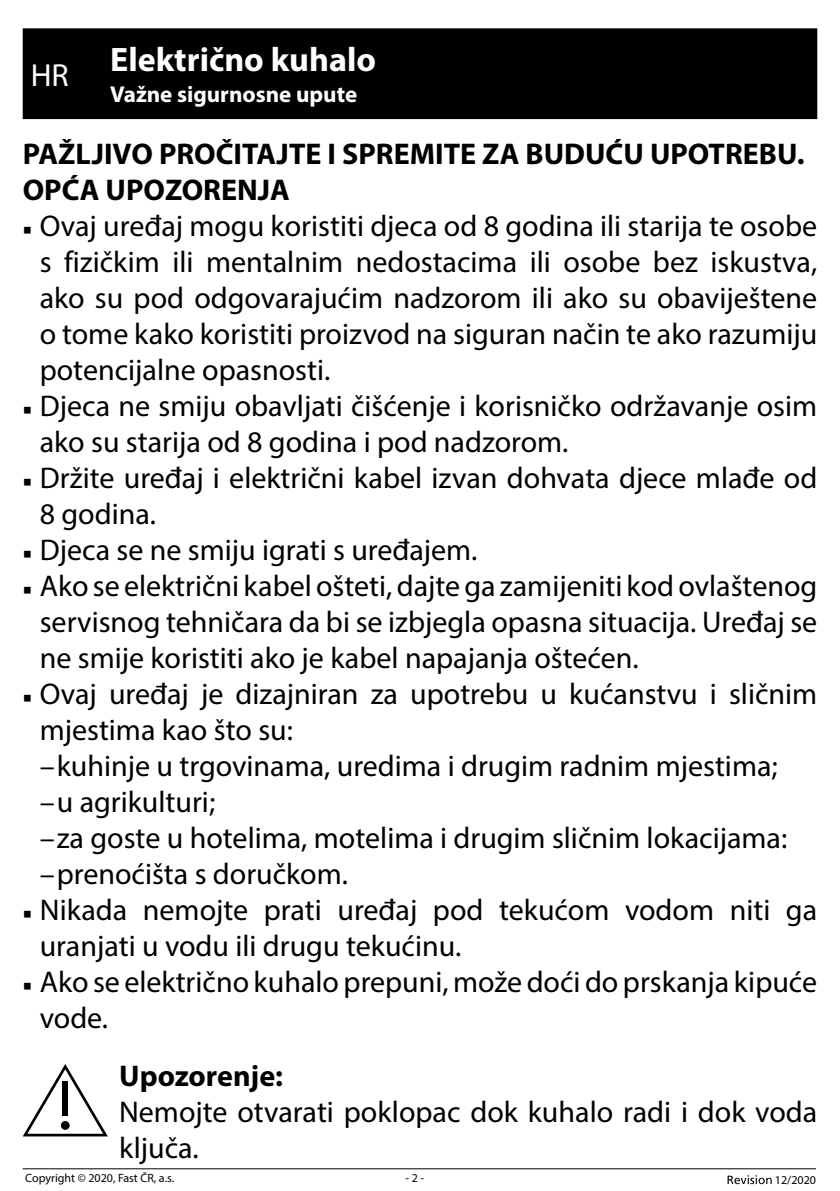
<style>
.page{position:relative;width:840px;height:1191px;background:#fff}
.page>*{position:absolute;margin:0;border:0;box-sizing:border-box;transform-origin:0 0}
.t1{font:700 34px "Myriad Pro";color:#fff}
.t2{font:30px/36px "Myriad Pro";color:#000}
.t3{font:700 30px/36px "Myriad Pro";color:#000}
.t4{font:700 23px "Myriad Pro";color:#fff}
.t5{font:12px "Myriad Pro";color:#000}
.s1{font-family:"Minion Pro";font-size:23px}
</style>
<div class="page">
<svg style="left:727px;top:1175px;width:44px;height:9px"></svg>
<hr style="left:23px;top:1168px;width:792px;height:1px;background:#000">
<div style="left:23px;top:28px;width:793px;height:91px;background:#000"></div>
<svg style="left:23px;top:1064px;width:85px;height:72px"></svg>
<div style="left:62px;top:1081px;width:6px;height:35px;background:#000"></div>
<div style="left:61px;top:1121px;width:9px;height:8px;background:#000;border-radius:50%"></div>
<p class="t1" style="left:31px;top:37px;width:346px"><sub>HR</sub> Električno kuhalo</p>
<p class="t4" style="left:110px;top:79px;width:248px">Važne sigurnosne upute</p>
<p class="t3" style="left:23px;top:135px;width:783px">PAŽLJIVO PROČITAJTE I SPREMITE ZA BUDUĆU UPOTREBU.<br>OPĆA UPOZORENJA</p>
<p class="t2" style="left:40px;top:207px;width:778px;text-align:justify;text-indent:-17px"><span class="s1">■</span> Ovaj uređaj mogu koristiti djeca od 8 godina ili starija te osobe s fizičkim ili mentalnim nedostacima ili osobe bez iskustva, ako su pod odgovarajućim nadzorom ili ako su obaviještene o tome kako koristiti proizvod na siguran način te ako razumiju potencijalne opasnosti.</p>
<p class="t2" style="left:40px;top:387px;width:778px;text-indent:-17px"><span class="s1">■</span> Djeca ne smiju obavljati čišćenje i korisničko održavanje osim ako su starija od 8 godina i pod nadzorom.</p>
<p class="t2" style="left:40px;top:459px;width:778px;text-indent:-17px"><span class="s1">■</span> Držite uređaj i električni kabel izvan dohvata djece mlađe od<br>8 godina.</p>
<p class="t2" style="left:23px;top:531px;width:456px"><span class="s1">■</span> Djeca se ne smiju igrati s uređajem.</p>
<p class="t2" style="left:40px;top:567px;width:778px;text-align:justify;text-indent:-17px"><span class="s1">■</span> Ako se električni kabel ošteti, dajte ga zamijeniti kod ovlaštenog servisnog tehničara da bi se izbjegla opasna situacija. Uređaj se ne smije koristiti ako je kabel napajanja oštećen.</p>
<p class="t2" style="left:40px;top:675px;width:778px;text-indent:-17px"><span class="s1">■</span> Ovaj uređaj je dizajniran za upotrebu u kućanstvu i sličnim mjestima kao što su:<br>–kuhinje u trgovinama, uredima i drugim radnim mjestima; –u agrikulturi;<br>–za goste u hotelima, motelima i drugim sličnim lokacijama: –prenoćišta s doručkom.</p>
<p class="t2" style="left:40px;top:891px;width:778px;text-indent:-17px"><span class="s1">■</span> Nikada nemojte prati uređaj pod tekućom vodom niti ga uranjati u vodu ili drugu tekućinu.</p>
<p class="t2" style="left:40px;top:963px;width:778px;text-indent:-17px"><span class="s1">■</span> Ako se električno kuhalo prepuni, može doći do prskanja kipuće vode.</p>
<p class="t3" style="left:119px;top:1057px;width:165px">Upozorenje:</p>
<p class="t2" style="left:119px;top:1094px;width:699px">Nemojte otvarati poklopac dok kuhalo radi i dok voda ključa.</p>
<p class="t5" style="left:25px;top:1170px;width:150px">Copyright © 2020, Fast ČR, a.s.</p>
<p class="t5" style="left:405px;top:1170px;width:20px">- 2 -</p>
<p class="t5" style="left:774px;top:1172px;width:43px">12/2020</p>
</div>
